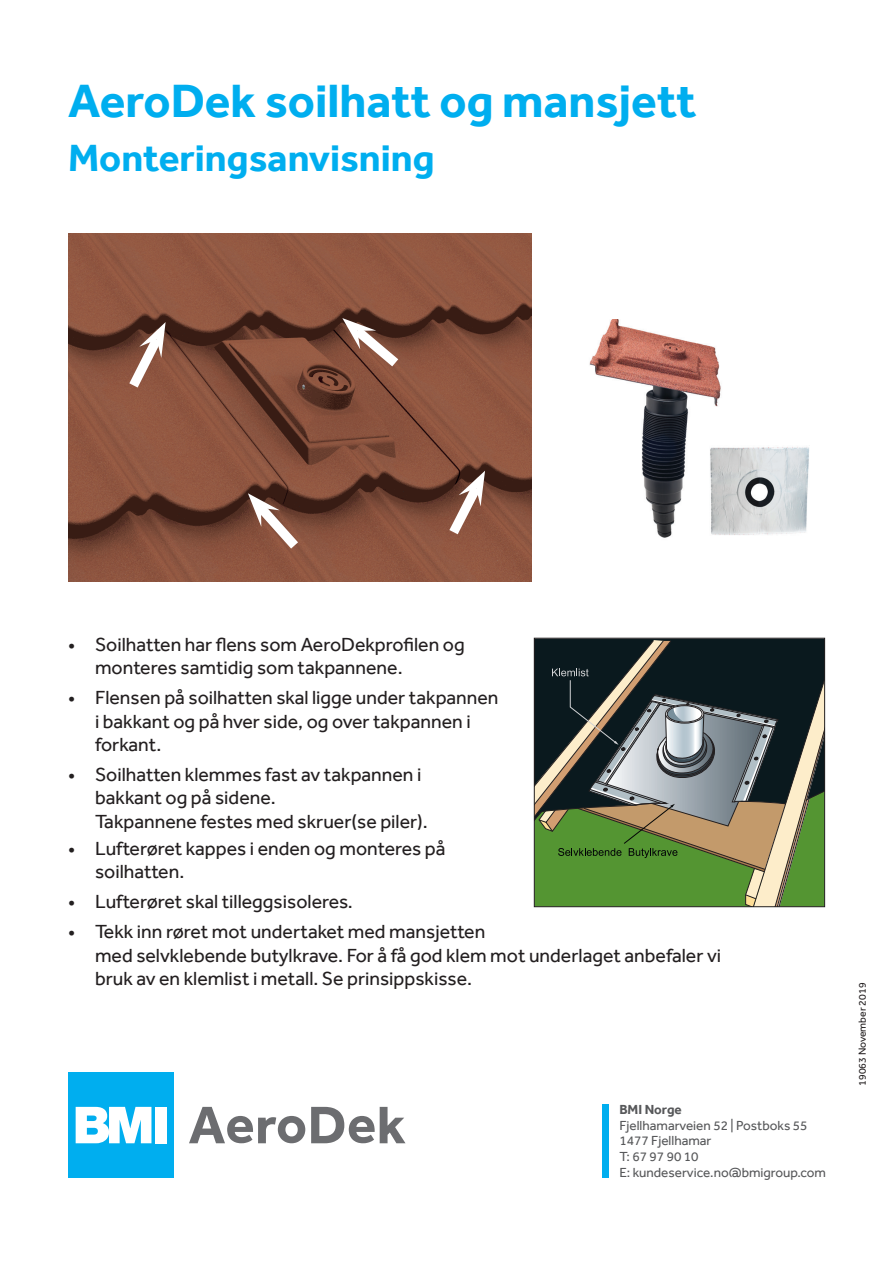
<style>
.page{position:relative;width:893px;height:1263px;background:#fff}
.page>*{position:absolute;margin:0;border:0;box-sizing:border-box;transform-origin:0 0}
.t1{font:700 48px "Effra";color:#00aeef}
.t2{font:700 39px "Effra";color:#00aeef}
.t3{font:19.5px/23.4px "Effra";color:#231f20}
.t4{font:13.5px/15.8px "Effra";color:#57585a}
.t5{font:700 13.5px "Effra";color:#57585a}
.t6{font:10.5px "Effra";color:#231f20}
</style>
<div class="page">
<img style="left:68px;top:234px;width:463px;height:347px">
<svg style="left:121px;top:322px;width:48px;height:76px"></svg>
<svg style="left:441px;top:471px;width:48px;height:74px"></svg>
<svg style="left:342px;top:318px;width:66px;height:58px"></svg>
<svg style="left:248px;top:493px;width:60px;height:66px"></svg>
<div style="left:68px;top:1072px;width:106px;height:106px;background:#00aeef"></div>
<svg style="left:76px;top:1107px;width:75px;height:36px;background:#d2f0fc"></svg>
<div style="left:155px;top:1107px;width:11px;height:36px;background:#fff"></div>
<svg style="left:189px;top:1107px;width:116px;height:36px"></svg>
<svg style="left:311px;top:1107px;width:94px;height:36px"></svg>
<div style="left:602px;top:1104px;width:7px;height:74px;background:#00aeef"></div>
<svg style="left:536px;top:640px;width:287px;height:265px;background:#5d6d52"></svg>
<div style="left:534px;top:638px;width:291px;height:269px;border:1px solid #231f20"></div>
<img style="left:589px;top:319px;width:132px;height:219px">
<img style="left:709px;top:446px;width:100px;height:89px">
<h1 class="t1" style="left:68px;top:72px;width:630px">AeroDek soilhatt og mansjett</h1>
<h2 class="t2" style="left:68px;top:135px;width:368px">Monteringsanvisning</h2>
<p class="t3" style="left:95px;top:632px;width:371px;text-indent:-27px">• Soilhatten har flens som AeroDekprofilen og monteres samtidig som takpannene.</p>
<p class="t3" style="left:95px;top:686px;width:405px;text-indent:-27px">• Flensen på soilhatten skal ligge under takpannen i bakkant og på hver side, og over takpannen i forkant.</p>
<p class="t3" style="left:95px;top:763px;width:334px;text-indent:-27px">• Soilhatten klemmes fast av takpannen i bakkant og på sidene.<br>Takpannene festes med skruer(se piler).</p>
<p class="t3" style="left:95px;top:836px;width:352px;text-indent:-27px">• Lufterøret kappes i enden og monteres på soilhatten.</p>
<p class="t3" style="left:68px;top:890px;width:286px">• Lufterøret skal tilleggsisoleres.</p>
<p class="t3" style="left:95px;top:920px;width:628px;text-indent:-27px">• Tekk inn røret mot undertaket med mansjetten<br>med selvklebende butylkrave. For å få god klem mot underlaget anbefaler vi bruk av en klemlist i metall. Se prinsippskisse.</p>
<p class="t5" style="left:619px;top:1101px;width:64px">BMI Norge</p>
<p class="t4" style="left:619px;top:1117px;width:208px">Fjellhamarveien 52 | Postboks 55<br>1477 Fjellhamar<br>T: 67 97 90 10<br>E: kundeservice.no@bmigroup.com</p>
<p class="t6" style="left:856px;top:1086px;width:105px;rotate:-90deg">19063 November 2019</p>
</div>
